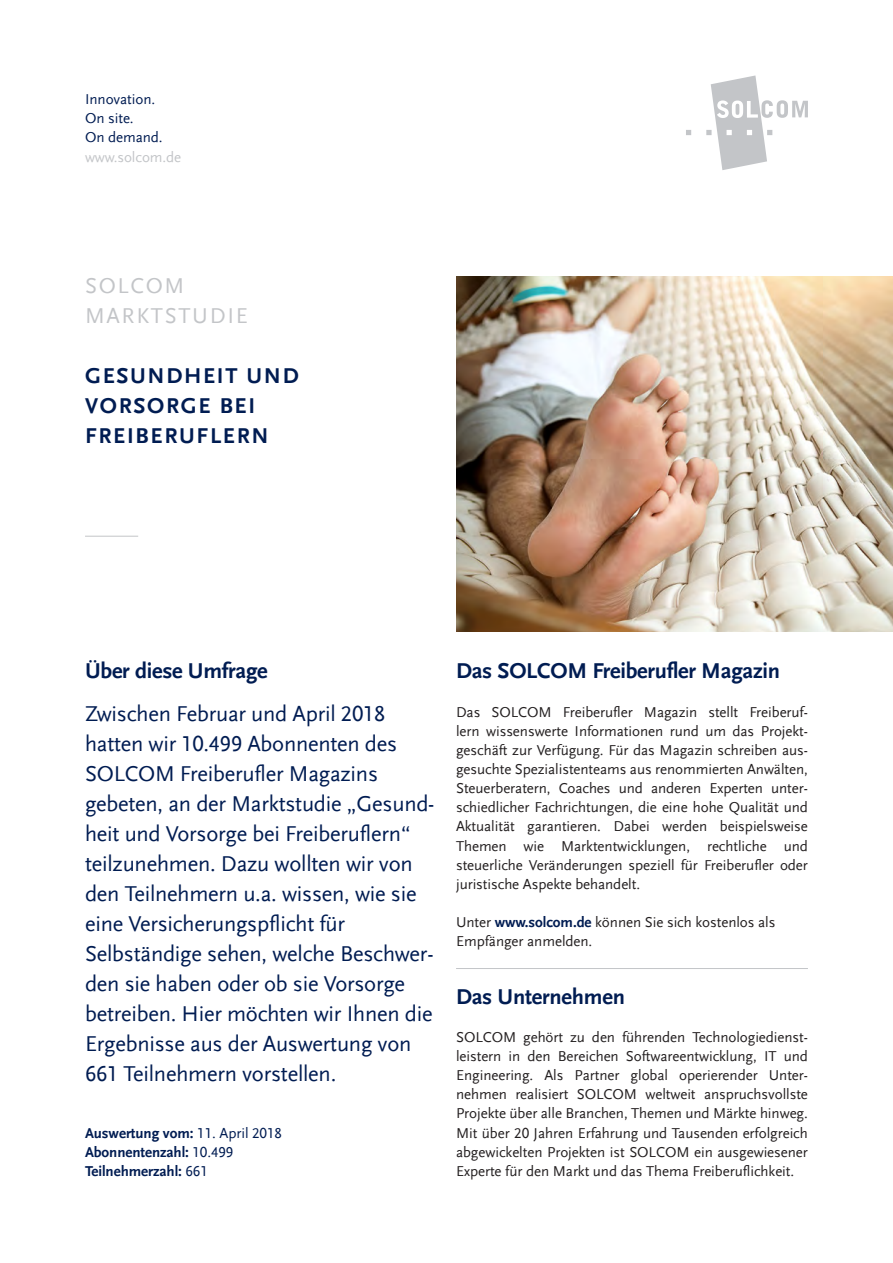
<style>
.page{position:relative;width:893px;height:1263px;background:#fff}
.page>*{position:absolute;margin:0;border:0;box-sizing:border-box;transform-origin:0 0}
.t1{font:22.5px/30px "Scala Sans LF";letter-spacing:-.01em;color:#001c52}
.t2{font:700 22.5px "Scala Sans LF";letter-spacing:-.01em;color:#001c52}
.t3{font:700 22.5px/30px "Scala Sans LF";letter-spacing:.075em;color:#001c52}
.t4{font:22.5px/30px "Scala Sans LF";letter-spacing:.075em;color:#c3c5c8}
.t5{font:15px/19.2px "Scala Sans LF";letter-spacing:-.005em;color:#231f20;text-align:justify}
.t6{font:700 15px/19.2px "Scala Sans LF";letter-spacing:-.005em;color:#001c52}
.t7{font:15px/19.2px "Scala Sans LF";letter-spacing:-.005em;color:#001c52}
.t8{font:15px "Scala Sans LF";letter-spacing:-.005em;color:#c3c5c8}
.s1{font-weight:400}
.s2{font-weight:700;color:#001c52}
</style>
<div class="page">
<svg style="left:686px;top:75px;width:122px;height:95px"></svg>
<hr style="left:456px;top:968px;width:352px;height:1px;background:#c3c5c8">
<hr style="left:85px;top:536px;width:53px;height:1px;background:#c3c5c8">
<img style="left:456px;top:276px;width:437px;height:355px">
<p class="t7" style="left:85px;top:90px;width:79px">Innovation.<br>On site.<br>On demand.</p>
<p class="t8" style="left:85px;top:149px;width:98px">www.solcom.de</p>
<h1 class="t4" style="left:85px;top:271px;width:164px">SOLCOM<br>MARKTSTUDIE</h1>
<h1 class="t3" style="left:85px;top:361px;width:215px">GESUNDHEIT UND<br>VORSORGE BEI<br>FREIBERUFLERN</h1>
<h1 class="t2" style="left:85px;top:658px;width:184px">Über diese Umfrage</h1>
<p class="t1" style="left:85px;top:699px;width:351px">Zwischen Februar und April 2018 hatten wir 10.499 Abonnenten des SOLCOM Freiberufler Magazins gebeten, an der Marktstudie „Gesund&shy;heit und Vorsorge bei Freiberuflern“ teilzunehmen. Dazu wollten wir von den Teilnehmern u.a. wissen, wie sie eine Versicherungspflicht für Selbständige sehen, welche Beschwer&shy;den sie haben oder ob sie Vorsorge betreiben. Hier möchten wir Ihnen die Ergebnisse aus der Auswertung von 661 Teilnehmern vorstellen.</p>
<p class="t6" style="left:85px;top:1123px;width:198px">Auswertung vom: <span class="s1">11. April 2018<br></span>Abonnentenzahl: <span class="s1">10.499<br></span>Teilnehmerzahl: <span class="s1">661</span></p>
<h1 class="t2" style="left:456px;top:658px;width:325px">Das SOLCOM Freiberufler Magazin</h1>
<p class="t5" style="left:456px;top:702px;width:353px">Das SOLCOM Freiberufler Magazin stellt Freiberuf&shy;lern wissenswerte Informationen rund um das Projekt&shy;geschäft zur Verfügung. Für das Magazin schreiben aus&shy;gesuchte Spezialistenteams aus renommierten Anwälten, Steuerberatern, Coaches und anderen Experten unter&shy;schiedlicher Fachrichtungen, die eine hohe Qualität und Aktualität garantieren. Dabei werden beispielsweise Themen wie Marktentwicklungen, rechtliche und steuerliche Veränderungen speziell für Freiberufler oder juristische Aspekte behandelt.</p>
<p class="t5" style="left:456px;top:913px;width:321px">Unter <span class="s2">www.solcom.de</span> können Sie sich kostenlos als<br>Empfänger anmelden.</p>
<h1 class="t2" style="left:456px;top:983px;width:170px">Das Unternehmen</h1>
<p class="t5" style="left:456px;top:1028px;width:353px">SOLCOM gehört zu den führenden Technologiedienst&shy;leistern in den Bereichen Softwareentwicklung, IT und Engineering. Als Partner global operierender Unter&shy;nehmen realisiert SOLCOM weltweit anspruchsvollste Projekte über alle Branchen, Themen und Märkte hinweg.<br>Mit über 20 Jahren Erfahrung und Tausenden erfolgreich abgewickelten Projekten ist SOLCOM ein ausgewiesener Experte für den Markt und das Thema Freiberuflichkeit.</p>
</div>
